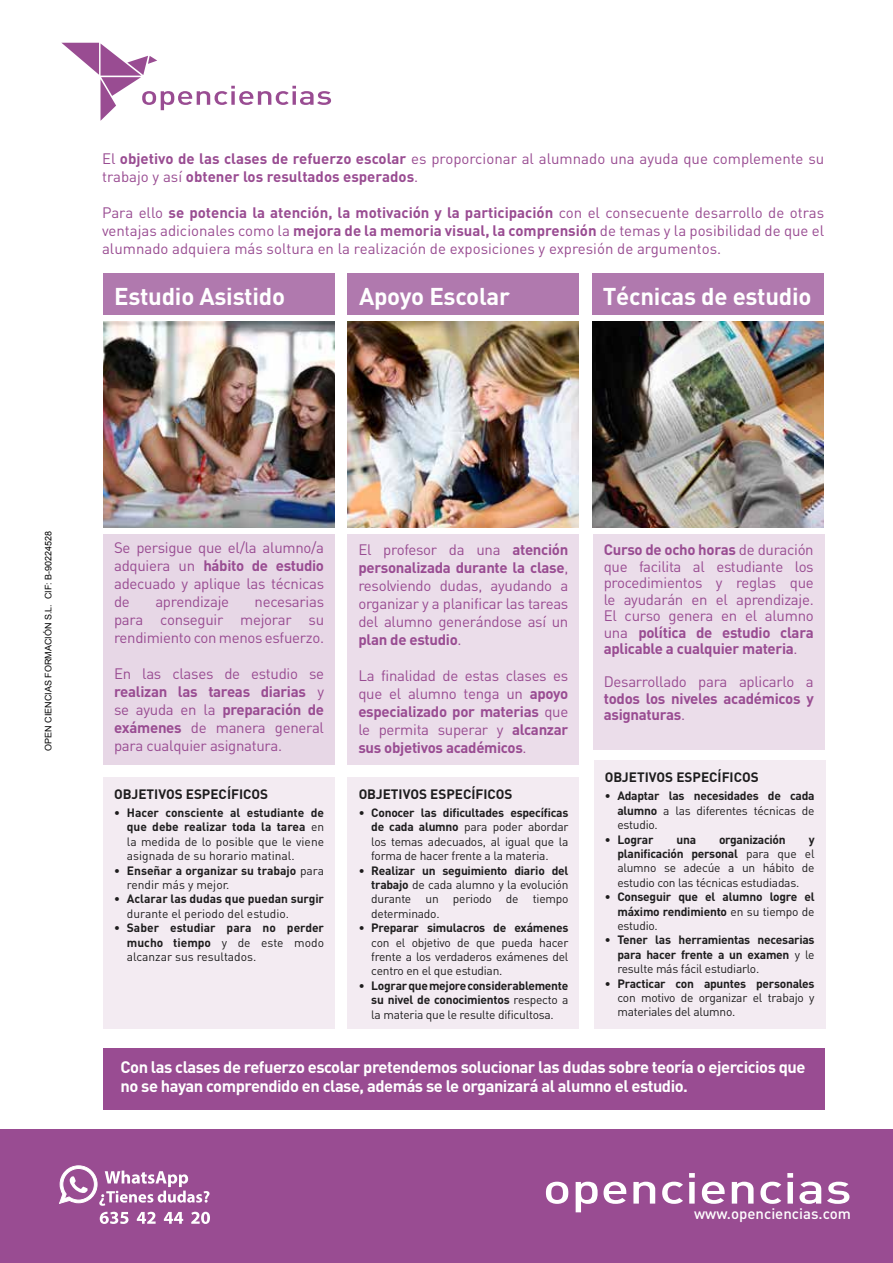
<style>
.page{position:relative;width:893px;height:1263px;background:#fff}
.page>*{position:absolute;margin:0;border:0;box-sizing:border-box;transform-origin:0 0}
.t1{font:700 24px "DIN";letter-spacing:-.01em;color:#fff}
.t2{font:700 16.5px/19.8px "DIN";letter-spacing:-.03em;color:#fff}
.t3{font:15px/18px "DIN";letter-spacing:-.02em;color:#994c92;text-align:justify}
.t4{font:700 15px/18px "DIN";color:#994c92}
.t5{font:700 15px/16.5px "DIN";letter-spacing:-.02em;color:#994c92}
.t6{font:500 15px "DIN";color:#fff}
.t7{font:700 13.5px "DIN";color:#000}
.t8{font:12px/14.4px "DIN";letter-spacing:-.02em;color:#000;text-align:justify}
.t9{font:700 12px/14.4px "DIN";letter-spacing:-.02em;color:#000;text-align:justify}
.t10{font:700 12px/14.4px "DIN";color:#000}
.t11{font:12px "DIN";color:#000}
.t12{font:9px "Arial";color:#000}
.s1{font-weight:400}
.s2{font-weight:700}
</style>
<div class="page">
<div style="left:0;top:1129px;width:893px;height:134px;background:#994c92"></div>
<svg style="left:100px;top:1212px;width:28px;height:12px"></svg>
<svg style="left:137px;top:1212px;width:19px;height:12px"></svg>
<svg style="left:164px;top:1212px;width:19px;height:12px"></svg>
<svg style="left:191px;top:1212px;width:19px;height:12px"></svg>
<svg style="left:59px;top:1165px;width:151px;height:41px"></svg>
<svg style="left:62px;top:43px;width:269px;height:78px"></svg>
<div style="left:103px;top:1048px;width:722px;height:62px;background:#994c92"></div>
<img style="left:103px;top:321px;width:232px;height:206px">
<img style="left:348px;top:321px;width:231px;height:206px">
<img style="left:592px;top:321px;width:231px;height:206px">
<div style="left:103px;top:534px;width:232px;height:231px;background:#e7d7e6"></div>
<div style="left:594px;top:760px;width:231px;height:268px;background:#f3ebf2"></div>
<div style="left:348px;top:777px;width:231px;height:251px;background:#f3ebf2"></div>
<div style="left:103px;top:777px;width:232px;height:251px;background:#f3ebf2"></div>
<div style="left:348px;top:534px;width:231px;height:231px;background:#ebddea"></div>
<div style="left:593px;top:534px;width:231px;height:215px;background:#ebddea"></div>
<div style="left:348px;top:273px;width:231px;height:41px;background:#b079ae"></div>
<div style="left:592px;top:273px;width:231px;height:41px;background:#b079ae"></div>
<div style="left:104px;top:273px;width:231px;height:41px;background:#b079ae"></div>
<svg style="left:546px;top:1182px;width:22px;height:22px"></svg>
<svg style="left:576px;top:1182px;width:50px;height:30px"></svg>
<svg style="left:633px;top:1182px;width:22px;height:21px"></svg>
<svg style="left:662px;top:1182px;width:21px;height:22px"></svg>
<svg style="left:689px;top:1173px;width:6px;height:30px"></svg>
<svg style="left:702px;top:1182px;width:23px;height:22px"></svg>
<svg style="left:732px;top:1182px;width:21px;height:21px"></svg>
<svg style="left:760px;top:1182px;width:21px;height:22px"></svg>
<svg style="left:787px;top:1173px;width:6px;height:30px"></svg>
<svg style="left:799px;top:1182px;width:22px;height:22px"></svg>
<svg style="left:827px;top:1182px;width:22px;height:22px"></svg>
<p class="t4" style="left:102px;top:149px;width:724px"><span class="s1">El</span> objetivo de las clases de refuerzo escolar <span class="s1">es proporcionar al alumnado una ayuda que complemente su trabajo y así</span> obtener los resultados esperados<span class="s1">.</span></p>
<p class="t3" style="left:102px;top:203px;width:724px">Para ello <span class="s2">se potencia la atención, la motivación y la participación</span> con el consecuente desarrollo de otras ventajas adicionales como la <span class="s2">mejora de la memoria visual, la comprensión</span> de temas y la posibilidad de que el alumnado adquiera más soltura en la realización de exposiciones y expresión de argumentos.</p>
<h1 class="t1" style="left:114px;top:281px;width:172px">Estudio Asistido</h1>
<h1 class="t1" style="left:359px;top:281px;width:153px">Apoyo Escolar</h1>
<h1 class="t1" style="left:603px;top:281px;width:210px">Técnicas de estudio</h1>
<p class="t12" style="left:43px;top:751px;width:222px;rotate:-90deg">OPEN CIENCIAS FORMACIÓN S.L. CIF: B-90224528</p>
<p class="t3" style="left:114px;top:539px;width:211px">Se persigue que el/la alumno/a adquiera un <span class="s2">hábito de estudio </span>adecuado y aplique las técnicas de</p>
<p class="t3" style="left:114px;top:593px;width:211px;text-indent:140px">necesarias para conseguir mejorar su rendimiento con menos esfuerzo.</p>
<p class="t3" style="left:114px;top:665px;width:211px">En las clases de estudio se <span class="s2">realizan las tareas diarias</span> y se ayuda en la <span class="s2">preparación de exámenes</span> de manera general para cualquier asignatura.</p>
<p class="t3" style="left:155px;top:593px;width:75px">aprendizaje</p>
<p class="t7" style="left:114px;top:785px;width:156px">OBJETIVOS ESPECÍFICOS</p>
<p class="t8" style="left:127px;top:805px;width:199px;text-indent:-13px"><span class="s2">• Hacer consciente al estudiante de que debe realizar toda la tarea</span> en la medida de lo posible que le viene asignada de su horario matinal.</p>
<p class="t10" style="left:127px;top:862px;width:199px;text-indent:-13px">• Enseñar a organizar su trabajo <span class="s1">para rendir más y mejor.</span></p>
<p class="t10" style="left:114px;top:891px;width:211px">• Aclarar las dudas que puedan surgir</p>
<p class="t11" style="left:127px;top:906px;width:164px">durante el periodo del estudio.</p>
<p class="t9" style="left:127px;top:920px;width:199px;text-indent:-13px">• Saber estudiar para no perder mucho tiempo <span class="s1">y de este modo alcanzar sus resultados.</span></p>
<p class="t3" style="left:358px;top:540px;width:211px">El profesor da una <span class="s2">atención personalizada durante la clase</span>, resolviendo dudas, ayudando a organizar y a planificar las tareas del alumno generándose así un <span class="s2">plan de estudio</span>.</p>
<p class="t3" style="left:358px;top:666px;width:211px">La finalidad de estas clases es que el alumno tenga un <span class="s2">apoyo especializado por materias</span> que le permita superar y <span class="s2">alcanzar sus objetivos académicos</span>.</p>
<p class="t7" style="left:358px;top:785px;width:156px">OBJETIVOS ESPECÍFICOS</p>
<p class="t8" style="left:371px;top:805px;width:199px;text-indent:-13px"><span class="s2">• Conocer las dificultades específicas de cada alumno</span> para poder abordar los temas adecuados, al igual que la forma de hacer frente a la materia.</p>
<p class="t8" style="left:371px;top:863px;width:199px;text-indent:-13px"><span class="s2">• Realizar un seguimiento diario del trabajo</span> de cada alumno y la evolución durante un periodo de tiempo determinado.</p>
<p class="t9" style="left:358px;top:920px;width:211px">• Preparar simulacros de exámenes</p>
<p class="t8" style="left:371px;top:935px;width:199px">con el objetivo de que pueda hacer frente a los verdaderos exámenes del centro en el que estudian.</p>
<p class="t9" style="left:371px;top:978px;width:199px;text-indent:-13px">• Lograr que mejore considerablemente su nivel de conocimientos <span class="s1">respecto a la materia que le resulte dificultosa.</span></p>
<p class="t3" style="left:604px;top:541px;width:211px;line-height:16.5px"><span class="s2">Curso de ocho horas</span> de duración que facilita al estudiante los procedimientos y reglas que le ayudarán en el aprendizaje.<br>El curso genera en el alumno una <span class="s2">política de estudio clara aplicable a cualquier materia</span>.</p>
<p class="t3" style="left:604px;top:672px;width:211px">Desarrollado para aplicarlo a</p>
<p class="t5" style="left:604px;top:689px;width:211px">todos los niveles académicos y asignaturas<span class="s1">.</span></p>
<p class="t7" style="left:605px;top:769px;width:156px">OBJETIVOS ESPECÍFICOS</p>
<p class="t9" style="left:617px;top:788px;width:199px;text-indent:-13px">• Adaptar las necesidades de cada alumno <span class="s1">a las diferentes técnicas de estudio.</span></p>
<p class="t9" style="left:605px;top:831px;width:50px">• Lograr</p>
<p class="t9" style="left:676px;top:831px;width:21px">una</p>
<p class="t9" style="left:719px;top:831px;width:68px">organización</p>
<p class="t8" style="left:617px;top:832px;width:199px;text-indent:191px"><span class="s2">y planificación personal</span> para que el alumno se adecúe a un hábito de estudio con las técnicas estudiadas.</p>
<p class="t9" style="left:617px;top:889px;width:199px;text-indent:-13px">• Conseguir que el alumno logre el máximo rendimiento <span class="s1">en su tiempo de estudio.</span></p>
<p class="t9" style="left:617px;top:932px;width:199px;text-indent:-13px">• Tener las herramientas necesarias para hacer frente a un examen <span class="s1">y le resulte más fácil estudiarlo.</span></p>
<p class="t9" style="left:605px;top:975px;width:211px">• Practicar con apuntes personales</p>
<p class="t8" style="left:617px;top:990px;width:199px">con motivo de organizar el trabajo y materiales del alumno.</p>
<p class="t2" style="left:120px;top:1056px;width:687px">Con las clases de refuerzo escolar pretendemos solucionar las dudas sobre teoría o ejercicios que no se hayan comprendido en clase, además se le organizará al alumno el estudio.</p>
<p class="t6" style="left:694px;top:1204px;width:158px">www.openciencias.com</p>
</div>
